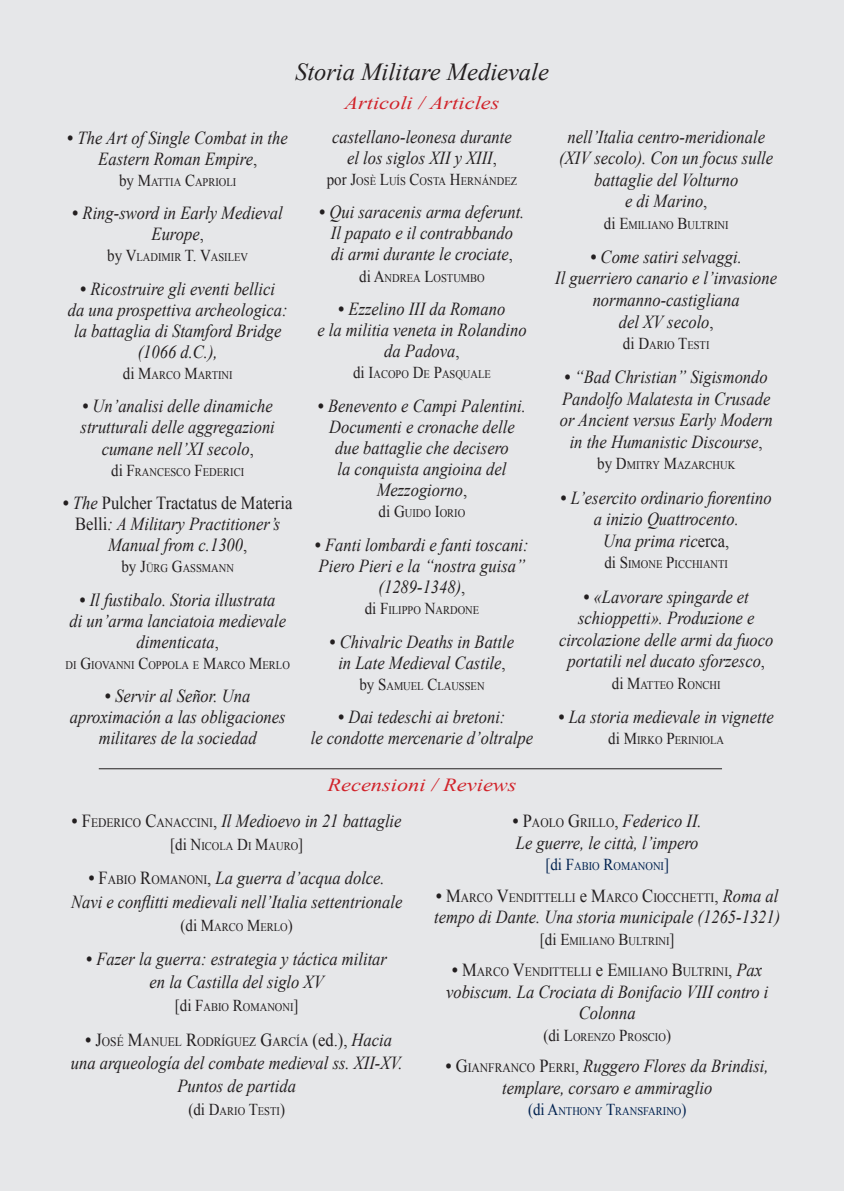
<style>
.page{position:relative;width:844px;height:1191px;background:#fff}
.page>*{position:absolute;margin:0;border:0;box-sizing:border-box;transform-origin:0 0}
.t1{font:italic 24.5px "Times New Roman";color:#231f20}
.t2{font:italic 18.38px/21.5px "Times New Roman";color:#231f20;text-align:center;scale:.9 1}
.t3{font:italic 18.38px "Times New Roman";color:#d1232a;scale:1.21 1}
.t4{font:12.78px "Times New Roman";color:#231f20;scale:.9 1}
.t5{font:11.72px "Times New Roman";color:#231f20;scale:.9 1}
.t6{font:11.72px "Times New Roman";color:#00214f;scale:.9 1}
.s1{font-family:"Times";font-style:normal}
.s2{font-style:normal}
.s3{font-size:16.62px}
.s4{font-style:normal;font-size:12.78px}
.s5{font-family:"Times";font-size:18.38px}
.s6{font-size:18.38px}
.s7{font-style:italic;font-size:18.38px}
</style>
<div class="page">
<div style="left:0;top:0;width:843px;height:1191px;background:#e6e7e9"></div>
<hr style="left:99px;top:768px;width:622px;height:1px;background:#231f20">
<h1 class="t1" style="left:295px;top:55px;width:255px">Storia Militare Medievale</h1>
<p class="t3" style="left:344px;top:90px;width:130px">Articoli / Articles</p>
<p class="t2" style="left:68px;top:127px;width:246px;line-height:21px"><span class="s1">•</span> The Art of Single Combat in the<br>Eastern Roman Empire<span class="s2">,</span></p>
<p class="t5" style="left:119px;top:174px;width:132px"><span class="s3">by</span> <span class="s3">M</span>ATTIA <span class="s3">C</span>APRIOLI</p>
<p class="t2" style="left:73px;top:202px;width:235px;line-height:21px"><span class="s1">•</span> Ring-sword in Early Medieval<br>Europe<span class="s2">,</span></p>
<p class="t5" style="left:107px;top:249px;width:158px"><span class="s3">by</span> <span class="s3">V</span>LADIMIR <span class="s3">T. V</span>ASILEV</p>
<p class="t2" style="left:68px;top:278px;width:246px;line-height:21px"><span class="s1">•</span> Ricostruire gli eventi bellici<br>da una prospettiva archeologica: la battaglia di Stamford Bridge (1066 d.C.),</p>
<p class="t5" style="left:123px;top:367px;width:123px"><span class="s3">di</span> <span class="s3">M</span>ARCO <span class="s3">M</span>ARTINI</p>
<p class="t2" style="left:81px;top:395px;width:217px;line-height:21px"><span class="s1">•</span> Un’analisi delle dinamiche strutturali delle aggregazioni cumane nell’XI secolo<span class="s2">,</span></p>
<p class="t5" style="left:111px;top:464px;width:149px"><span class="s3">di</span> <span class="s3">F</span>RANCESCO <span class="s3">F</span>EDERICI</p>
<p class="t2" style="left:63px;top:492px;width:256px;line-height:21px"><span class="s1">•</span> The <span class="s2">Pulcher Tractatus de Materia<br>Belli</span>: A Military Practitioner’s<br>Manual from c.1300<span class="s2">,</span></p>
<p class="t5" style="left:121px;top:560px;width:126px"><span class="s3">by</span> <span class="s3">J</span>ÜRG <span class="s3">G</span>ASSMANN</p>
<p class="t2" style="left:69px;top:588px;width:242px;line-height:21px"><span class="s1">•</span> Il fustibalo. Storia illustrata<br>di un’arma lanciatoia medievale dimenticata<span class="s2">,</span></p>
<p class="t5" style="left:66px;top:657px;width:251px">DI <span class="s3">G</span>IOVANNI <span class="s3">C</span>OPPOLA E <span class="s3">M</span>ARCO <span class="s3">M</span>ERLO</p>
<p class="t2" style="left:70px;top:685px;width:241px;line-height:21px"><span class="s1">•</span> Servir al Señor. Una aproximación a las obligaciones militares de la sociedad</p>
<p class="t2" style="left:332px;top:125px;width:201px">castellano-leonesa durante el los siglos XII y XIII<span class="s2">,</span></p>
<p class="t5" style="left:327px;top:173px;width:213px"><span class="s3">por</span> <span class="s3">J</span>OSÈ <span class="s3">L</span>UÍS <span class="s3">C</span>OSTA <span class="s3">H</span>ERNÁNDEZ</p>
<p class="t2" style="left:319px;top:201px;width:229px"><span class="s1">•</span> Qui saracenis arma deferunt.<br>Il papato e il contrabbando<br>di armi durante le crociate<span class="s2">,</span></p>
<p class="t5" style="left:359px;top:270px;width:141px"><span class="s3">di</span> <span class="s3">A</span>NDREA <span class="s3">L</span>OSTUMBO</p>
<p class="t2" style="left:317px;top:298px;width:234px"><span class="s1">•</span> Ezzelino III da Romano<br>e la militia veneta in Rolandino da Padova<span class="s2">,</span></p>
<p class="t5" style="left:353px;top:366px;width:155px"><span class="s3">di</span> <span class="s3">I</span>ACOPO <span class="s3">D</span>E <span class="s3">P</span>ASQUALE</p>
<p class="t2" style="left:318px;top:395px;width:232px"><span class="s1">•</span> Benevento e Campi Palentini.<br>Documenti e cronache delle due battaglie che decisero<br>la conquista angioina del<br>Mezzogiorno<span class="s2">,</span></p>
<p class="t5" style="left:378px;top:505px;width:98px"><span class="s3">di</span> <span class="s3">G</span>UIDO <span class="s3">I</span>ORIO</p>
<p class="t2" style="left:315px;top:533px;width:238px"><span class="s1">•</span> Fanti lombardi e fanti toscani:<br>Piero Pieri e la “nostra guisa” (1289-1348)<span class="s2">,</span></p>
<p class="t5" style="left:364px;top:602px;width:129px"><span class="s3">di</span> <span class="s3">F</span>ILIPPO <span class="s3">N</span>ARDONE</p>
<p class="t2" style="left:330px;top:630px;width:206px"><span class="s1">•</span> Chivalric Deaths in Battle in Late Medieval Castile<span class="s2">,</span></p>
<p class="t5" style="left:359px;top:678px;width:141px"><span class="s3">by</span> <span class="s3">S</span> AMUEL <span class="s3">C</span>LAUSSEN</p>
<p class="t2" style="left:311px;top:706px;width:248px"><span class="s1">•</span> Dai tedeschi ai bretoni:<br>le condotte mercenarie d’oltralpe</p>
<p class="t3" style="left:327px;top:772px;width:158px">Recensioni / Reviews</p>
<p class="t2" style="left:559px;top:125px;width:239px">nell’Italia centro-meridionale (XIV secolo). Con un focus sulle battaglie del Volturno<br>e di Marino<span class="s2">,</span></p>
<p class="t5" style="left:603px;top:217px;width:140px"><span class="s3">di</span> <span class="s3">E</span>MILIANO <span class="s3">B</span>ULTRINI</p>
<p class="t2" style="left:555px;top:246px;width:248px"><span class="s1">•</span> Come satiri selvaggi.<br>Il guerriero canario e l’invasione normanno-castigliana<br>del XV secolo<span class="s2">,</span></p>
<p class="t5" style="left:622px;top:337px;width:98px"><span class="s3">di</span> <span class="s3">D</span>ARIO <span class="s3">T</span>ESTI</p>
<p class="t2" style="left:559px;top:366px;width:238px"><span class="s1">•</span> “Bad Christian” Sigismondo<br>Pandolfo Malatesta in Crusade or Ancient versus Early Modern in the Humanistic Discourse<span class="s2">,</span></p>
<p class="t5" style="left:597px;top:457px;width:155px"><span class="s3">by</span> <span class="s3">D</span>MITRY <span class="s3">M</span>AZARCHUK</p>
<p class="t2" style="left:560px;top:486px;width:235px"><span class="s1">•</span> L’esercito ordinario fiorentino a inizio Quattrocento.<br>Una prima ric<span class="s2">erca,</span></p>
<p class="t5" style="left:604px;top:556px;width:139px"><span class="s3">di</span> <span class="s3">S</span> IMONE <span class="s3">P</span>ICCHIANTI</p>
<p class="t2" style="left:559px;top:585px;width:240px"><span class="s1">•</span> «Lavorare spingarde et schioppetti». Produzione e circolazione delle armi da fuoco portatili nel ducato sforzesco<span class="s2">,</span></p>
<p class="t5" style="left:611px;top:677px;width:122px"><span class="s3">di</span> <span class="s3">M</span>ATTEO <span class="s3">R</span>ONCHI</p>
<p class="t2" style="left:558px;top:705px;width:240px"><span class="s1">•</span> La storia medievale in vignette</p>
<p class="t5" style="left:608px;top:732px;width:130px"><span class="s3">di</span> <span class="s3">M</span>IRKO <span class="s3">P</span>ERINIOLA</p>
<p class="t2" style="left:72px;top:809px;width:367px"><span class="s1">•</span> <span class="s2">F</span><span class="s4">EDERICO</span> <span class="s2">C</span><span class="s4">ANACCINI</span><span class="s2">,</span> Il Medioevo in 21 battaglie</p>
<p class="t5" style="left:170px;top:838px;width:149px"><span class="s3">[di</span> <span class="s3">N</span>ICOLA <span class="s3">D</span>I <span class="s3">M</span>AURO<span class="s3">]</span></p>
<p class="t2" style="left:71px;top:866px;width:369px;line-height:23.3px"><span class="s1">•</span> <span class="s2">F</span><span class="s4">ABIO</span> <span class="s2">R</span><span class="s4">OMANONI</span><span class="s2">,</span> La guerra d’acqua dolce.<br>Navi e conflitti medievali nell’Italia settentrionale</p>
<p class="t5" style="left:180px;top:919px;width:126px"><span class="s3">(di</span> <span class="s3">M</span>ARCO <span class="s3">M</span>ERLO<span class="s3">)</span></p>
<p class="t2" style="left:86px;top:946px;width:335px;line-height:23.3px"><span class="s1">•</span> Fazer la guerra: estrategia y táctica militar en la Castilla del siglo XV</p>
<p class="t5" style="left:175px;top:999px;width:139px"><span class="s3">[di</span> <span class="s3">F</span>ABIO <span class="s3">R</span>OMANONI<span class="s3">]</span></p>
<p class="t4" style="left:85px;top:1032px;width:342px"><span class="s5">•</span> <span class="s6">J</span>OSÉ <span class="s6">M</span>ANUEL <span class="s6">R</span>ODRÍGUEZ <span class="s6">G</span>ARCÍA <span class="s6">(ed.),</span> <span class="s7">Hacia</span></p>
<p class="t2" style="left:71px;top:1050px;width:370px;line-height:23.3px">una arqueología del combate medieval ss. XII-XV.<br>Puntos de partida</p>
<p class="t5" style="left:188px;top:1103px;width:109px"><span class="s3">(di</span> <span class="s3">D</span>ARIO <span class="s3">T</span>ESTI<span class="s3">)</span></p>
<p class="t2" style="left:512px;top:809px;width:211px;text-align:left"><span class="s1">•</span> <span class="s2">P</span><span class="s4">AOLO</span> <span class="s2">G</span><span class="s4">RILLO</span><span class="s2">,</span> Federico II.<br>Le guerre, le città, l’impero</p>
<p class="t6" style="left:545px;top:858px;width:139px"><span class="s3">[di</span> <span class="s3">F</span>ABIO <span class="s3">R</span>OMANONI<span class="s3">]</span></p>
<p class="t4" style="left:436px;top:888px;width:382px"><span class="s5">•</span> <span class="s6">M</span>ARCO <span class="s6">V</span>ENDITTELLI <span class="s6">e</span> <span class="s6">M</span>ARCO <span class="s6">C</span>IOCCHETTI<span class="s6">,</span> <span class="s7">Roma al</span></p>
<p class="t2" style="left:434px;top:905px;width:386px">tempo di Dante. Una storia municipale (1265-1321)</p>
<p class="t5" style="left:540px;top:933px;width:151px"><span class="s3">[di</span> <span class="s3">E</span>MILIANO <span class="s3">B</span>ULTRINI<span class="s3">]</span></p>
<p class="t4" style="left:452px;top:963px;width:346px"><span class="s5">•</span> <span class="s6">M</span>ARCO <span class="s6">V</span>ENDITTELLI <span class="s6">e</span> <span class="s6">E</span>MILIANO <span class="s6">B</span>ULTRINI<span class="s6">,</span> <span class="s7">Pax</span></p>
<p class="t2" style="left:446px;top:980px;width:359px">vobiscum. La Crociata di Bonifacio VIII contro i<br>Colonna</p>
<p class="t5" style="left:543px;top:1029px;width:143px"><span class="s3">(di</span> <span class="s3">L</span>ORENZO <span class="s3">P</span>ROSCIO<span class="s3">)</span></p>
<p class="t2" style="left:445px;top:1054px;width:360px"><span class="s1">•</span> <span class="s2">G</span><span class="s4">IANFRANCO</span> <span class="s2">P</span><span class="s4">ERRI</span><span class="s2">,</span> Ruggero Flores da Brindisi, templare, corsaro e ammiraglio</p>
<p class="t6" style="left:528px;top:1103px;width:177px"><span class="s3">(di</span> <span class="s3">A</span>NTHONY <span class="s3">T</span>RANSFARINO<span class="s3">)</span></p>
</div>
